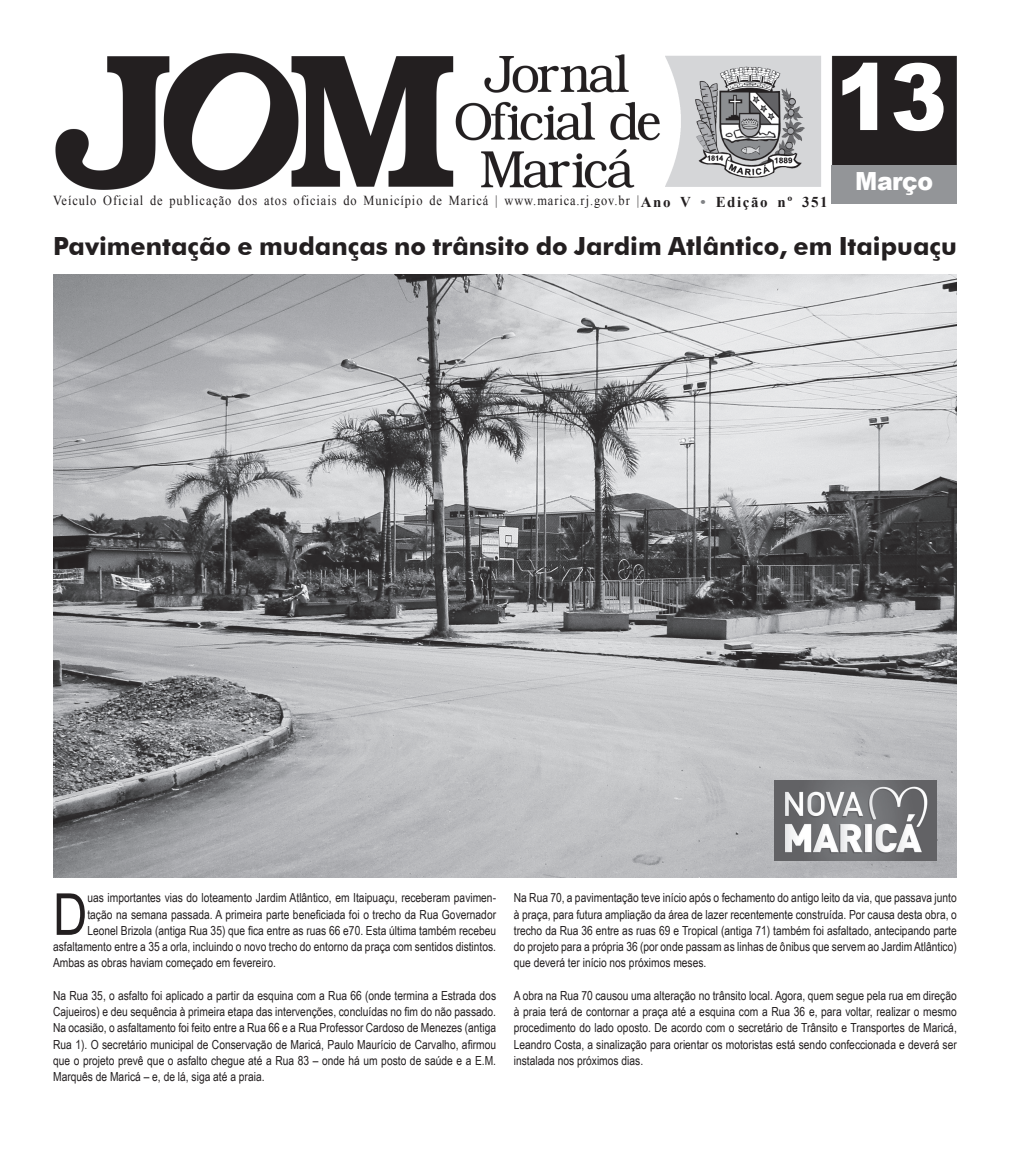
<style>
.page{position:relative;width:1010px;height:1152px;background:#fff}
.page>*{position:absolute;margin:0;border:0;box-sizing:border-box;transform-origin:0 0}
.t1{font:900 92.5px "Arial";color:#fff;scale:.92 1}
.t2{font:57.88px "Arial Narrow";color:#231f20}
.t3{font:700 25px "Futura BT";color:#231f20}
.t4{font:900 25px "Arial";letter-spacing:-.02em;color:#fff;scale:.94 1}
.t5{font:700 15px "Times New Roman";letter-spacing:.1em;color:#231f20}
.t6{font:13.75px "Times New Roman";letter-spacing:.075em;color:#231f20;scale:.9 1}
.t7{font:12.5px/16.2px "Arial Narrow";color:#231f20;text-align:justify}
.s1{color:#808285}
</style>
<div class="page">
<img style="left:53px;top:275px;width:904px;height:602px">
<img style="left:55px;top:53px;width:902px;height:137px">
<div style="left:831px;top:166px;width:126px;height:38px;background:#939598"></div>
<img style="left:774px;top:780px;width:163px;height:81px">
<h1 class="t1" style="left:835px;top:30px;width:123px">13</h1>
<p class="t6" style="left:53px;top:191px;width:653px">Veículo Oficial de publicação dos atos oficiais do Município de Maricá | www.marica.rj.gov.br |</p>
<p class="t5" style="left:641px;top:191px;width:188px">Ano V <span class="s1">•</span> Edição nº 351</p>
<h3 class="t4" style="left:855px;top:163px;width:84px">Março</h3>
<h3 class="t3" style="left:53px;top:231px;width:905px">Pavimentação e mudanças no trânsito do Jardim Atlântico, em Itaipuaçu</h3>
<h2 class="t2" style="left:53px;top:872px;width:36px">D</h2>
<p class="t7" style="left:87px;top:889px;width:410px">uas importantes vias do loteamento Jardim Atlântico, em Itaipuaçu, receberam pavimen-</p>
<p class="t7" style="left:87px;top:905px;width:410px">tação na semana passada. A primeira parte beneficiada foi o trecho da Rua Governador</p>
<p class="t7" style="left:87px;top:922px;width:410px">Leonel Brizola (antiga Rua 35) que fica entre as ruas 66 e70. Esta última também recebeu</p>
<p class="t7" style="left:53px;top:938px;width:444px">asfaltamento entre a 35 a orla, incluindo o novo trecho do entorno da praça com sentidos distintos.</p>
<p class="t7" style="left:53px;top:954px;width:224px">Ambas as obras haviam começado em fevereiro.</p>
<p class="t7" style="left:53px;top:987px;width:444px">Na Rua 35, o asfalto foi aplicado a partir da esquina com a Rua 66 (onde termina a Estrada dos Cajueiros) e deu sequência à primeira etapa das intervenções, concluídas no fim do não passado.<br>Na ocasião, o asfaltamento foi feito entre a Rua 66 e a Rua Professor Cardoso de Menezes (antiga Rua 1). O secretário municipal de Conservação de Maricá, Paulo Maurício de Carvalho, afirmou que o projeto prevê que o asfalto chegue até a Rua 83 – onde há um posto de saúde e a E.M.<br>Marquês de Maricá – e, de lá, siga até a praia.</p>
<p class="t7" style="left:514px;top:889px;width:444px">Na Rua 70, a pavimentação teve início após o fechamento do antigo leito da via, que passava junto à praça, para futura ampliação da área de lazer recentemente construída. Por causa desta obra, o trecho da Rua 36 entre as ruas 69 e Tropical (antiga 71) também foi asfaltado, antecipando parte do projeto para a própria 36 (por onde passam as linhas de ônibus que servem ao Jardim Atlântico) que deverá ter início nos próximos meses.</p>
<p class="t7" style="left:514px;top:987px;width:444px">A obra na Rua 70 causou uma alteração no trânsito local. Agora, quem segue pela rua em direção à praia terá de contornar a praça até a esquina com a Rua 36 e, para voltar, realizar o mesmo procedimento do lado oposto. De acordo com o secretário de Trânsito e Transportes de Maricá, Leandro Costa, a sinalização para orientar os motoristas está sendo confeccionada e deverá ser instalada nos próximos dias.</p>
</div>
